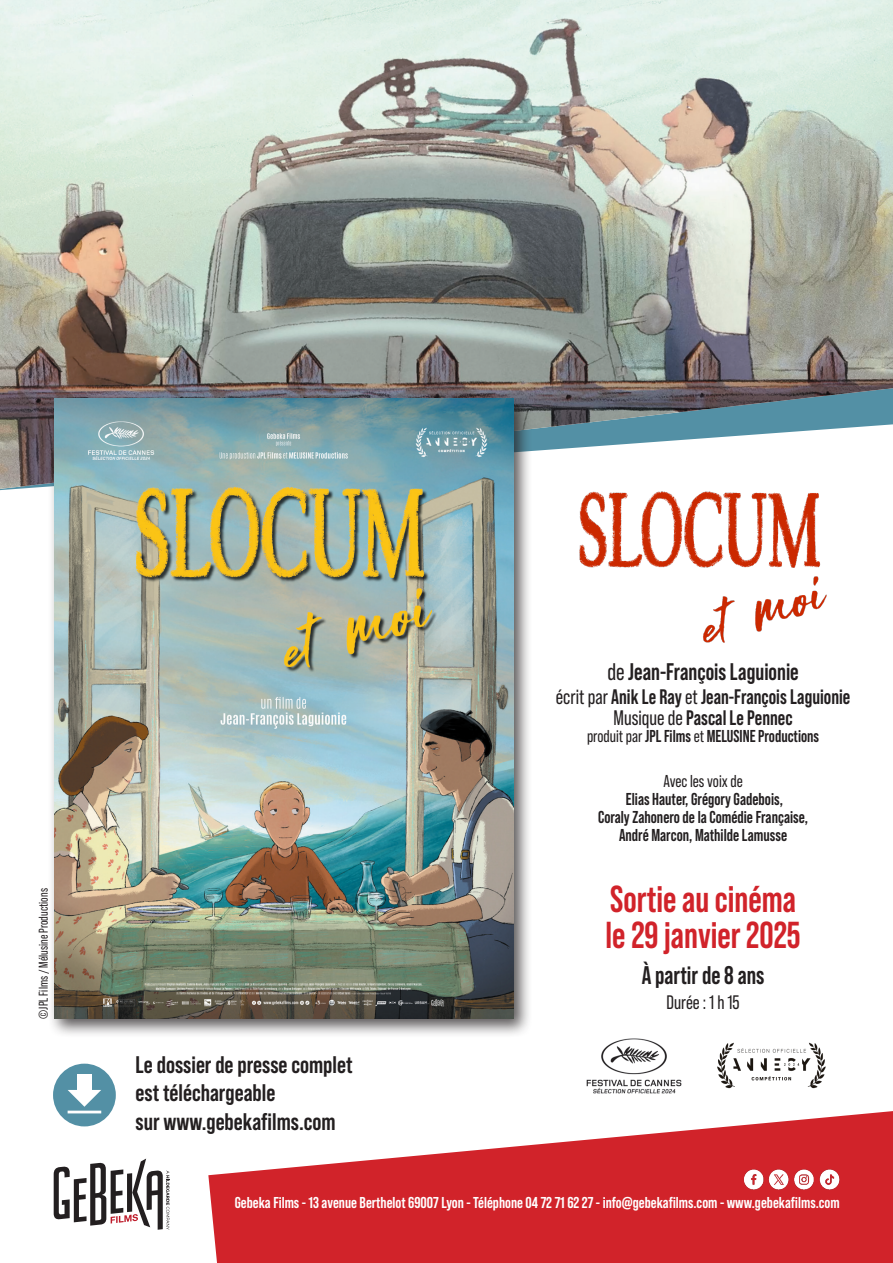
<style>
.page{position:relative;width:893px;height:1263px;background:#fff}
.page>*{position:absolute;margin:0;border:0;box-sizing:border-box;transform-origin:0 0}
.t1{font:700 37.5px/36px "Bebas Neue Pro";color:#d1232a;scale:.95 1}
.t2{font:700 25.5px "Bebas Neue Pro";color:#231f20;scale:.95 1}
.t3{font:700 24px/28.8px "Bebas Neue Pro";color:#231f20}
.t4{font:700 24px "Bebas Neue Pro";color:#231f20;scale:.95 1}
.t5{font:700 21px/21px "Bebas Neue Pro";color:#231f20;text-align:center;scale:.95 1}
.t6{font:19.5px "Bebas Neue Pro";color:#231f20;scale:.95 1}
.t7{font:700 17.25px/18px "Bebas Neue Pro";color:#231f20;text-align:center;scale:.95 1}
.t8{font:17.25px "Bebas Neue Pro";color:#231f20;scale:.95 1}
.t9{font:700 15.75px "Bebas Neue Pro";color:#fff}
.t10{font:12.75px "Bebas Neue Pro";color:#231f20;scale:.95 1}
.s1{font-weight:400}
</style>
<div class="page">
<img style="left:0;top:0;width:893px;height:489px">
<div style="left:48px;top:392px;width:485px;height:646px;background:#231f20;opacity:.75"></div>
<img style="left:54px;top:399px;width:459px;height:620px">
<img style="left:564px;top:451px;width:278px;height:192px">
<div style="left:53px;top:1064px;width:63px;height:62px;background:#5390a5;border-radius:50%"></div>
<div style="left:77px;top:1074px;width:15px;height:24px;background:#fff"></div>
<svg style="left:68px;top:1090px;width:33px;height:17px"></svg>
<hr style="left:68px;top:1111px;width:33px;height:2px;background:#fff">
<svg style="left:54px;top:1158px;width:115px;height:72px"></svg>
<svg style="left:208px;top:1111px;width:685px;height:152px;fill:#d1232a"></svg>
<img style="left:738px;top:1166px;width:106px;height:26px">
<img style="left:717px;top:1042px;width:109px;height:47px">
<img style="left:573px;top:1038px;width:123px;height:83px">
<p class="t10" style="left:36px;top:1019px;width:139px;rotate:-90deg">©JPL Films / Mélusine Productions</p>
<h3 class="t4" style="left:607px;top:657px;width:203px"><span class="s1">de</span> Jean-François Laguionie</h3>
<p class="t5" style="left:556px;top:685px;width:311px"><span class="s1">écrit par</span> Anik Le Ray <span class="s1">et</span> Jean-François Laguionie<br><span class="s1">Musique de</span> Pascal Le Pennec</p>
<p class="t7" style="left:587px;top:727px;width:246px"><span class="s1">produit par</span> JPL Films <span class="s1">et</span> MELUSINE Productions</p>
<p class="t8" style="left:663px;top:772px;width:85px">Avec les voix de</p>
<p class="t7" style="left:598px;top:790px;width:223px">Elias Hauter, Grégory Gadebois,<br>Coraly Zahonero de la Comédie Française,<br>André Marcon, Mathilde Lamusse</p>
<h3 class="t3" style="left:136px;top:1049px;width:218px">Le dossier de presse complet est téléchargeable<br>sur www.gebekafilms.com</h3>
<h1 class="t1" style="left:606px;top:880px;width:207px">Sortie au cinéma le 29 janvier 2025</h1>
<h2 class="t2" style="left:642px;top:961px;width:131px">À partir de 8 ans</h2>
<p class="t6" style="left:666px;top:991px;width:78px">Durée : 1 h 15</p>
<p class="t9" style="left:235px;top:1194px;width:606px">Gebeka Films - 13 avenue Berthelot 69007 Lyon - Téléphone 04 72 71 62 27 - info@gebekafilms.com - www.gebekafilms.com</p>
</div>
